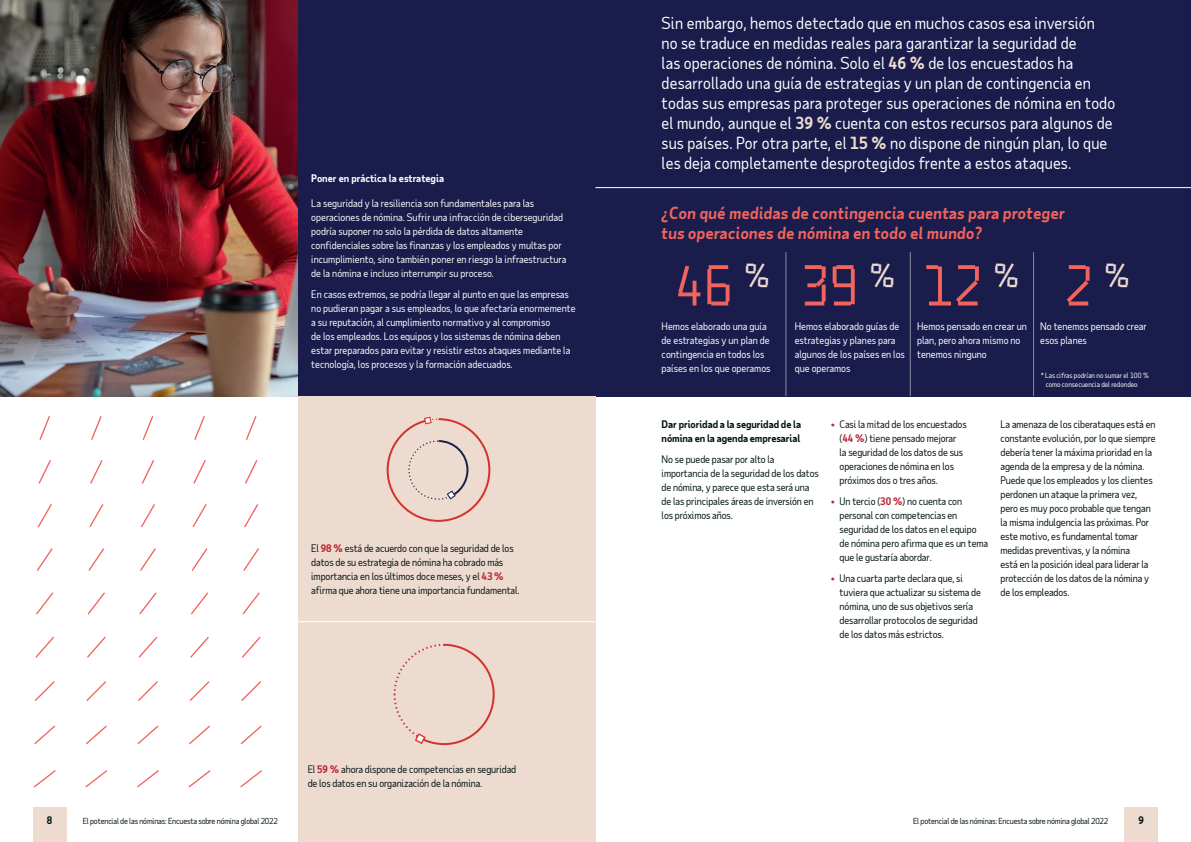
<style>
.page{position:relative;width:1191px;height:842px;background:#fff}
.page>*{position:absolute;margin:0;border:0;box-sizing:border-box;transform-origin:0 0}
.Introduction_-_16pt{font:52px "Taub Display 30";color:#f1635d}
.Introduction_-_16pt-2{font:16px/20px "Taub Sans";letter-spacing:.01em;color:#fff}
.Introduction_-_16pt-3{font:italic 700 16px/20px "Taub Sans";letter-spacing:.01em;color:#f1635d}
.Body_Copy_-_10pt{font:10px/14px "Taub Sans";letter-spacing:-.01em;color:#011212}
.Heading_-_10pt{font:10px/14px "Taub Sans";color:#fff}
.Body_Copy_-_10pt-2{font:700 10px/14px "Taub Sans";letter-spacing:-.01em;color:#011212}
.Heading_-_10pt-2{font:700 10px "Taub Sans";color:#fff}
.t1{font:8px "Taub Sans";letter-spacing:-.02em;color:#011212}
.Heading_-_10pt-3{font:7px/9px "Taub Sans";color:#fff}
.s1{font-weight:700;color:#bd2438}
.s2{font-weight:700;color:#eedbcf}
.s3{color:#bd2438}
</style>
<div class="page">
<div style="left:33px;top:807px;width:33px;height:35px;background:#eedbcf"></div>
<div style="left:1124px;top:807px;width:33px;height:35px;background:#eedbcf"></div>
<div style="left:0;top:0;width:1191px;height:396px;background:#1a1d4c"></div>
<div style="left:298px;top:396px;width:297px;height:446px;background:#eedbcf"></div>
<hr style="left:298px;top:621px;width:297px;height:1px;background:#fff">
<svg style="left:34px;top:416px;width:228px;height:371px"></svg>
<img style="left:0;top:0;width:298px;height:396px">
<hr style="left:785px;top:252px;width:1px;height:144px;background:#fff">
<hr style="left:909px;top:252px;width:1px;height:144px;background:#fff">
<hr style="left:1033px;top:252px;width:1px;height:144px;background:#fff">
<hr style="left:595px;top:187px;width:596px;height:1px;background:#fff">
<svg style="left:386px;top:417px;width:105px;height:105px"></svg>
<svg style="left:393px;top:643px;width:102px;height:103px"></svg>
<p class="Heading_-_10pt-2" style="left:311px;top:172px;width:134px">Poner en práctica la estrategia</p>
<p class="Heading_-_10pt" style="left:311px;top:196px;width:257px">La seguridad y la resiliencia son fundamentales para las operaciones de nómina. Sufrir una infracción de ciberseguridad podría suponer no solo la pérdida de datos altamente confidenciales sobre las finanzas y los empleados y multas por incumplimiento, sino también poner en riesgo la infraestructura de la nómina e incluso interrumpir su proceso.</p>
<p class="Heading_-_10pt" style="left:311px;top:287px;width:266px">En casos extremos, se podría llegar al punto en que las empresas no pudieran pagar a sus empleados, lo que afectaría enormemente a su reputación, al cumplimiento normativo y al compromiso<br>de los empleados. Los equipos y los sistemas de nómina deben estar preparados para evitar y resistir estos ataques mediante la tecnología, los procesos y la formación adecuados.</p>
<p class="Body_Copy_-_10pt" style="left:311px;top:541px;width:210px">El <span class="s1">98 %</span> está de acuerdo con que la seguridad de los datos de su estrategia de nómina ha cobrado más importancia en los últimos doce meses, y el <span class="s1">43 % </span>afirma que ahora tiene una importancia fundamental.</p>
<p class="Body_Copy_-_10pt" style="left:308px;top:762px;width:210px">El <span class="s1">59 %</span> ahora dispone de competencias en seguridad de los datos en su organización de la nómina.</p>
<p class="Introduction_-_16pt-2" style="left:661px;top:13px;width:455px">Sin embargo, hemos detectado que en muchos casos esa inversión<br>no se traduce en medidas reales para garantizar la seguridad de<br>las operaciones de nómina. Solo el <span class="s2">46 %</span> de los encuestados ha desarrollado una guía de estrategias y un plan de contingencia en todas sus empresas para proteger sus operaciones de nómina en todo el mundo, aunque el <span class="s2">39 %</span> cuenta con estos recursos para algunos de sus países. Por otra parte, el <span class="s2">15 %</span> no dispone de ningún plan, lo que les deja completamente desprotegidos frente a estos ataques.</p>
<p class="Introduction_-_16pt-3" style="left:661px;top:202px;width:405px">¿Con qué medidas de contingencia cuentas para proteger tus operaciones de nómina en todo el mundo?</p>
<p class="Introduction_-_16pt" style="left:675px;top:252px;width:96px">46 <sup>%</sup></p>
<p class="Introduction_-_16pt" style="left:924px;top:252px;width:96px">12 <sup>%</sup></p>
<p class="Introduction_-_16pt" style="left:800px;top:252px;width:96px">39 <sup>%</sup></p>
<p class="Introduction_-_16pt" style="left:1064px;top:252px;width:67px">2 <sup>%</sup></p>
<p class="Heading_-_10pt" style="left:661px;top:319px;width:110px">Hemos elaborado una guía de estrategias y un plan de contingencia en todos los países en los que operamos</p>
<p class="Heading_-_10pt" style="left:795px;top:319px;width:112px">Hemos elaborado guías de estrategias y planes para algunos de los países en los que operamos</p>
<p class="Heading_-_10pt" style="left:917px;top:319px;width:111px">Hemos pensado en crear un plan, pero ahora mismo no tenemos ninguno</p>
<p class="Heading_-_10pt" style="left:1040px;top:319px;width:108px">No tenemos pensado crear esos planes</p>
<p class="Heading_-_10pt-3" style="left:1045px;top:371px;width:105px;text-indent:-5px">* Las cifras podrían no sumar el 100 % como consecuencia del redondeo</p>
<p class="Body_Copy_-_10pt-2" style="left:661px;top:417px;width:141px">Dar prioridad a la seguridad de la nómina en la agenda empresarial</p>
<p class="Body_Copy_-_10pt" style="left:661px;top:452px;width:159px">No se puede pasar por alto la importancia de la seguridad de los datos de nómina, y parece que esta será una de las principales áreas de inversión en los próximos años.</p>
<p class="Body_Copy_-_10pt" style="left:839px;top:417px;width:129px;text-indent:-9px"><span class="s3">•</span> Casi la mitad de los encuestados (<span class="s1">44 %</span>) tiene pensado mejorar<br>la seguridad de los datos de sus operaciones de nómina en los próximos dos o tres años.</p>
<p class="Body_Copy_-_10pt" style="left:839px;top:494px;width:150px;text-indent:-9px"><span class="s3">•</span> Un tercio (<span class="s1">30 %</span>) no cuenta con personal con competencias en seguridad de los datos en el equipo de nómina pero afirma que es un tema que le gustaría abordar.</p>
<p class="Body_Copy_-_10pt" style="left:839px;top:571px;width:143px;text-indent:-9px"><span class="s3">•</span> Una cuarta parte declara que, si tuviera que actualizar su sistema de nómina, uno de sus objetivos sería desarrollar protocolos de seguridad de los datos más estrictos.</p>
<p class="Body_Copy_-_10pt" style="left:1000px;top:417px;width:157px">La amenaza de los ciberataques está en constante evolución, por lo que siempre debería tener la máxima prioridad en la agenda de la empresa y de la nómina.<br>Puede que los empleados y los clientes perdonen un ataque la primera vez, pero es muy poco probable que tengan la misma indulgencia las próximas. Por este motivo, es fundamental tomar medidas preventivas, y la nómina<br>está en la posición ideal para liderar la protección de los datos de la nómina y de los empleados.</p>
<p class="Body_Copy_-_10pt-2" style="left:47px;top:813px;width:7px">8</p>
<p class="t1" style="left:83px;top:816px;width:197px">El potencial de las nóminas: Encuesta sobre nómina global 2022</p>
<p class="t1" style="left:913px;top:816px;width:197px">El potencial de las nóminas: Encuesta sobre nómina global 2022</p>
<p class="Body_Copy_-_10pt-2" style="left:1138px;top:813px;width:7px">9</p>
</div>
